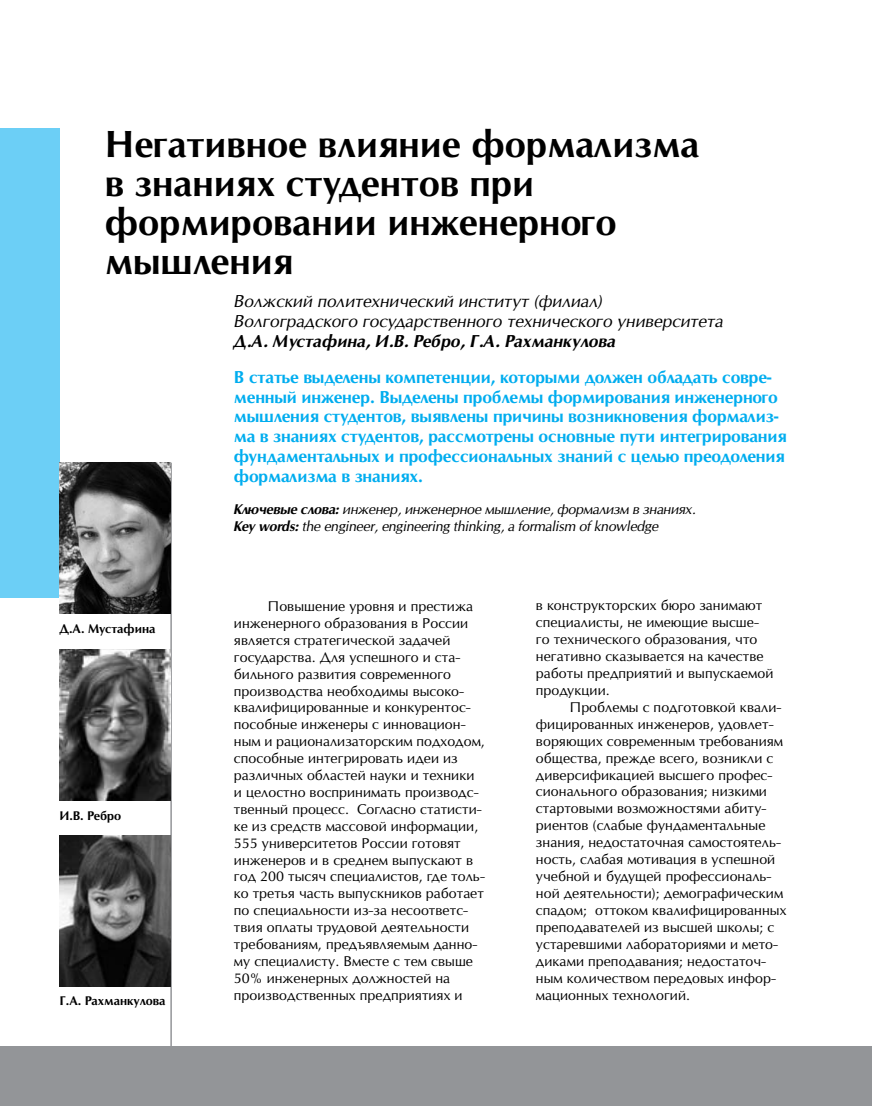
<style>
.page{position:relative;width:872px;height:1106px;background:#fff}
.page>*{position:absolute;margin:0;border:0;box-sizing:border-box;transform-origin:0 0}
.t1{font:700 36px/39px "Opium New";color:#000}
.t2{font:700 16.5px/19.8px "Opium New";letter-spacing:-.01em;color:#00adef}
.t3{font:italic 16.5px/19.8px "Opium New";color:#000}
.t4{font:italic 700 16.5px "Opium New";color:#000}
.t5{font:13.5px/17px "Opium New";letter-spacing:.005em;color:#000}
.t6{font:italic 13.5px/16.2px "Opium New";letter-spacing:-.02em;color:#000}
.t7{font:700 12px "Opium New";color:#000}
.s1{font-weight:700}
</style>
<div class="page">
<div style="left:0;top:1046px;width:872px;height:60px;background:#939598"></div>
<div style="left:0;top:129px;width:60px;height:469px;background:#6ccff6"></div>
<hr style="left:170px;top:462px;width:2px;height:584px;background:#939598">
<img style="left:60px;top:462px;width:110px;height:151px">
<img style="left:60px;top:649px;width:110px;height:151px">
<img style="left:60px;top:835px;width:110px;height:151px">
<h1 class="t1" style="left:105px;top:125px;width:596px">Негативное влияние формализма в знаниях cтудентов при формировании инженерного мышления</h1>
<p class="t7" style="left:60px;top:621px;width:97px">Д.А. Мустафина</p>
<p class="t7" style="left:60px;top:808px;width:63px">И .В. Ребро</p>
<p class="t7" style="left:60px;top:994px;width:107px">Г.А. Рахманкулова</p>
<p class="t3" style="left:234px;top:291px;width:491px">Волжский политехнический институт (филиал)<br>Волгоградского государственного технического университета</p>
<p class="t4" style="left:234px;top:331px;width:383px">Д.А. Мустафина, И.В. Ребро, Г.А. Рахманкулова</p>
<p class="t2" style="left:234px;top:367px;width:554px">В статье выделены компетенции, которыми должен обладать совре&shy;менный инженер. Выделены проблемы формирования инженерного мышления студентов, выявлены причины возникновения формализ&shy;ма в знаниях студентов, рассмотрены основные пути интегрирования фундаментальных и профессиональных знаний с целью преодоления формализма в знаниях.</p>
<p class="t6" style="left:234px;top:501px;width:464px"><span class="s1">Ключевые слова:</span> инженер, инженерное мышление, формализм в знаниях.<br><span class="s1">Key words:</span> the engineer, engineering thinking, a formalism of knowledge</p>
<p class="t5" style="left:234px;top:597px;width:252px;text-indent:34px">Повышение уровня и престижа инженерного образования в России является стратегической задачей государства. Для успешного и ста&shy;бильного развития современного производства необходимы высоко&shy;квалифицированные и конкурентос&shy;пособные инженеры с инновацион&shy;ным и рационализаторским подходом, способные интегрировать идеи из различных областей науки и техники и целостно воспринимать производс&shy;твенный процесс. Согласно статисти&shy;ке из средств массовой информации, 555 университетов России готовят инженеров и в среднем выпускают в год 200 тысяч специалистов, где толь&shy;ко третья часть выпускников работает по специальности из-за несоответс&shy;твия оплаты трудовой деятельности требованиям, предъявляемым данно&shy;му специалисту. Вместе с тем свыше 50% инженерных должностей на производственных предприятиях и</p>
<p class="t5" style="left:536px;top:597px;width:239px">в конструкторских бюро занимают специалисты, не имеющие высше&shy;го технического образования, что негативно сказывается на качестве работы предприятий и выпускаемой продукции.</p>
<p class="t5" style="left:536px;top:698px;width:252px;text-indent:34px">Проблемы с подготовкой квали&shy;фицированных инженеров, удовлет&shy;воряющих современным требованиям общества, прежде всего, возникли с диверсификацией высшего профес&shy;сионального образования; низкими стартовыми возможностями абиту&shy;риентов (слабые фундаментальные знания, недостаточная самостоятель&shy;ность, слабая мотивация в успешной учебной и будущей профессиональ&shy;ной деятельности); демографическим спадом; оттоком квалифицированных преподавателей из высшей школы; с устаревшими лабораториями и мето&shy;диками преподавания; недостаточ&shy;ным количеством передовых инфор&shy;мационных технологий.</p>
</div>
